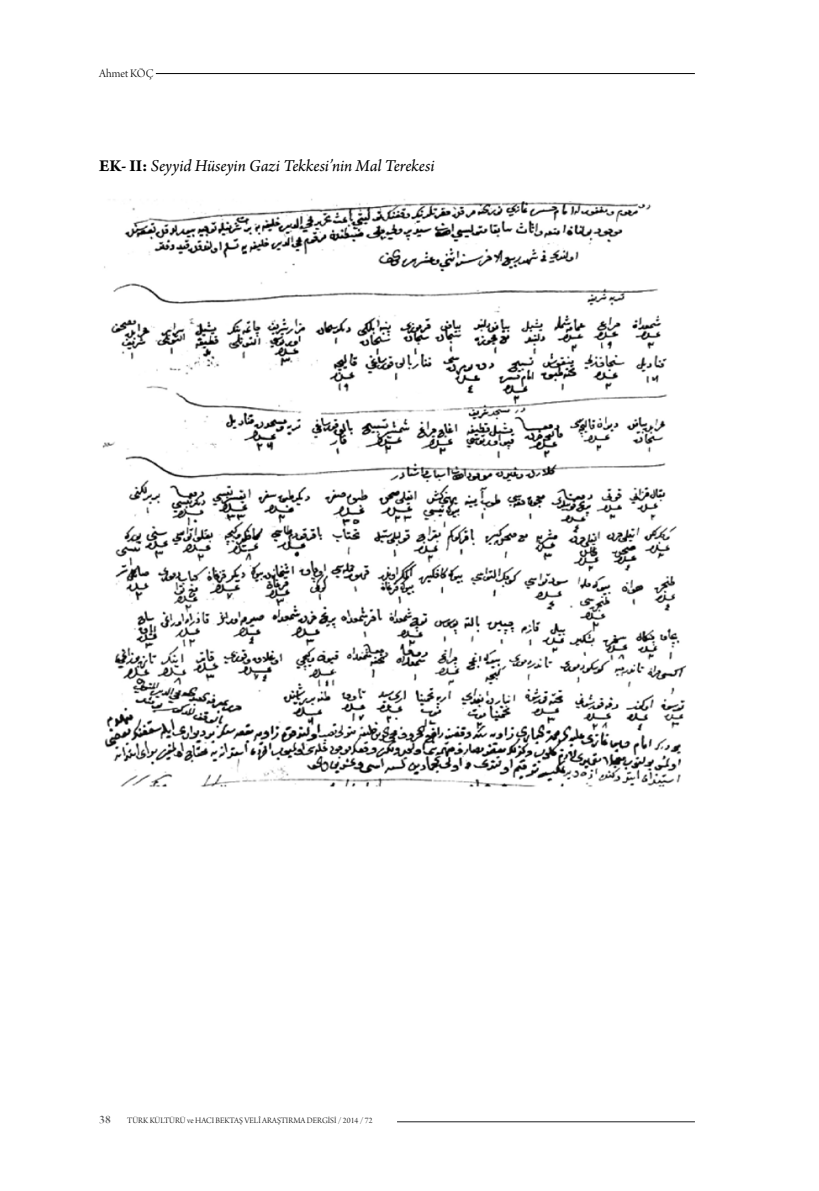
<style>
.page{position:relative;width:819px;height:1191px;background:#fff}
.page>*{position:absolute;margin:0;border:0;box-sizing:border-box;transform-origin:0 0}
.t1{font:italic 17.5px "Arno Pro";color:#000}
.t2{font:12.25px "Arno Pro Light Display";color:#000}
.t3{font:12.25px "Arno Pro Smbd Display";color:#58595b}
.t4{font:8.75px "Arno Pro Light Display";color:#000}
.s1{font-weight:700;font-style:normal}
</style>
<div class="page">
<hr style="left:156px;top:73px;width:538px;height:1px;background:#000">
<hr style="left:397px;top:1121px;width:297px;height:1px;background:#58595b">
<img style="left:102px;top:198px;width:585px;height:589px">
<h2 class="t2" style="left:99px;top:67px;width:56px">Ahmet KÖÇ</h2>
<h1 class="t1" style="left:99px;top:156px;width:337px"><span class="s1">EK- II:</span> Seyyid Hüseyin Gazi Tekkesi’nin Mal Terekesi</h1>
<h2 class="t3" style="left:99px;top:1113px;width:13px">38</h2>
<p class="t4" style="left:127px;top:1116px;width:247px">TÜRK KÜLTÜRÜ ve HACI BEKTAŞ VELÎ ARAŞTIRMA DERGİSİ / 2014 / 72</p>
</div>
